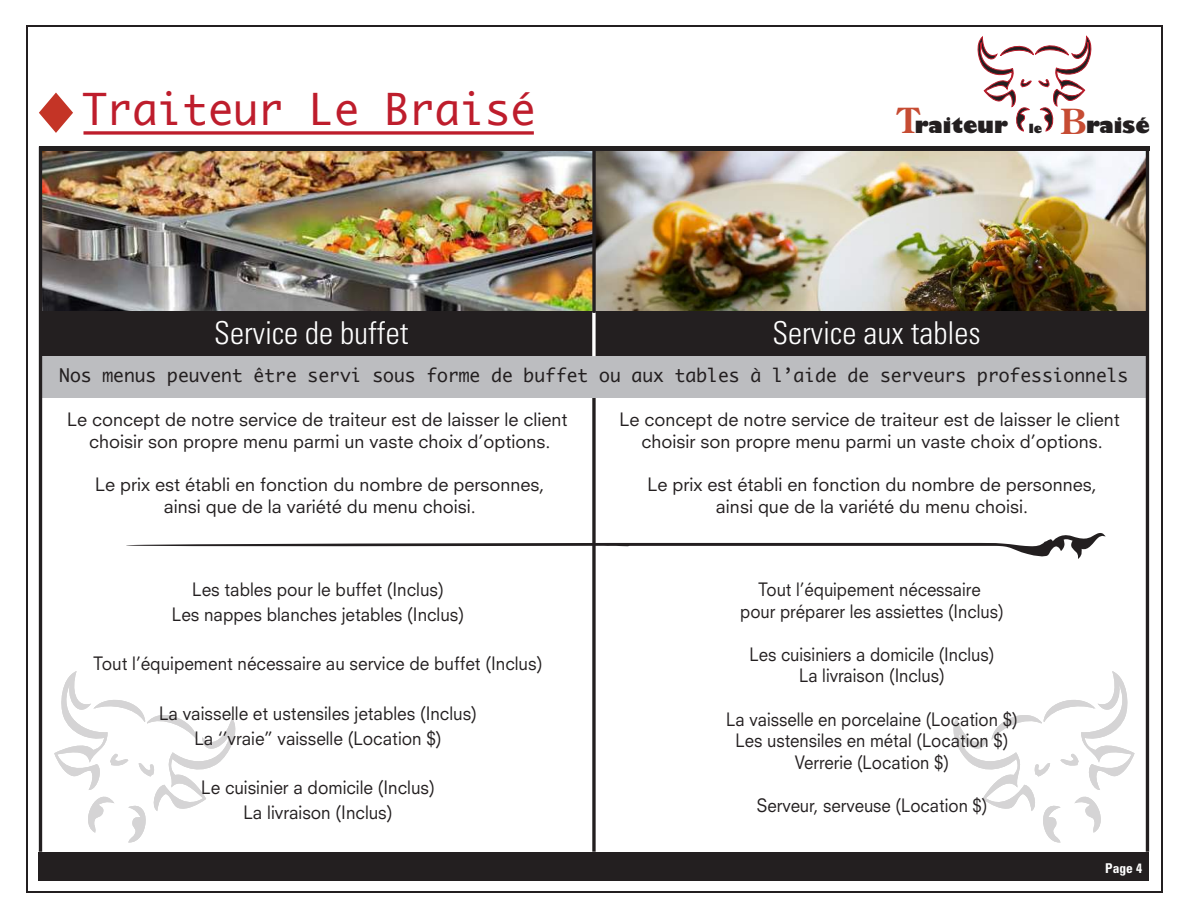
<style>
.page{position:relative;width:1188px;height:918px;background:#fff}
.page>*{position:absolute;margin:0;border:0;box-sizing:border-box;transform-origin:0 0}
.t1{font:42px "Monaco";color:#be1d2c}
.t2{font:300 condensed 31.5px "Univers";color:#fff}
.t3{font:800 20.7px "Gill Sans";color:#231f20}
.t4{font:18px/21.6px "Neuzeit SLT Std";color:#231f20;text-align:center}
.t5{font:18px/24.8px "Neuzeit SLT Std";color:#231f20;text-align:center;scale:.95 1}
.t6{font:18px/21.6px "Neuzeit SLT Std";color:#231f20;text-align:center;scale:.93 1}
.t7{font:18px "Monaco";color:#231f20}
.t8{font:700 condensed 13.5px "Univers";color:#fff}
.s1{font-family:"Century Old Style Std";font-weight:700;font-size:34.5px;color:#c64c33}
.s2{font-size:12.15px}
</style>
<div class="page">
<hr style="left:26px;top:26px;width:1px;height:866px;background:#231f20">
<hr style="left:26px;top:891px;width:1136px;height:1px;background:#231f20">
<div style="left:39px;top:852px;width:1110px;height:29px;background:#231f20"></div>
<hr style="left:26px;top:26px;width:1136px;height:1px;background:#231f20">
<hr style="left:1161px;top:26px;width:1px;height:866px;background:#231f20">
<svg style="left:592px;top:398px;width:4px;height:454px;background:#464343"></svg>
<div style="left:42px;top:356px;width:1105px;height:42px;background:#bcbdc0"></div>
<img style="left:42px;top:150px;width:1104px;height:162px">
<hr style="left:1146px;top:147px;width:3px;height:705px;background:#231f20">
<div style="left:41px;top:312px;width:1106px;height:44px;background:#231f20"></div>
<hr style="left:39px;top:147px;width:3px;height:705px;background:#231f20">
<svg style="left:592px;top:313px;width:4px;height:43px"></svg>
<hr style="left:39px;top:146px;width:1110px;height:4px;background:#231f20">
<svg style="left:592px;top:150px;width:4px;height:163px"></svg>
<svg style="left:977px;top:36px;width:115px;height:95px"></svg>
<svg style="left:83px;top:131px;width:451px;height:4px;background:#c8414e"></svg>
<svg style="left:39px;top:93px;width:34px;height:40px"></svg>
<svg style="left:126px;top:531px;width:980px;height:28px"></svg>
<svg style="left:54px;top:671px;width:181px;height:171px"></svg>
<svg style="left:954px;top:671px;width:181px;height:171px"></svg>
<h1 class="t1" style="left:82px;top:74px;width:455px">Traiteur Le Braisé</h1>
<p class="t3" style="left:898px;top:112px;width:146px"><span class="s1">T</span>raiteur <span class="s2">le</span></p>
<p class="t3" style="left:1060px;top:112px;width:91px"><span class="s1">B</span>raisé</p>
<h2 class="t2" style="left:214px;top:314px;width:196px">Service de buffet</h2>
<h2 class="t2" style="left:772px;top:314px;width:210px">Service aux tables</h2>
<p class="t7" style="left:59px;top:360px;width:1071px">Nos menus peuvent être servi sous forme de buffet ou aux tables à l’aide de serveurs professionnels</p>
<p class="t4" style="left:67px;top:409px;width:502px">Le concept de notre service de traiteur est de laisser le client choisir son propre menu parmi un vaste choix d’options.</p>
<p class="t4" style="left:95px;top:473px;width:451px">Le prix est établi en fonction du nombre de personnes, ainsi que de la variété du menu choisi.</p>
<p class="t5" style="left:172px;top:577px;width:309px">Les tables pour le buffet (Inclus)<br>Les nappes blanches jetables (Inclus)</p>
<p class="t5" style="left:94px;top:651px;width:474px">Tout l’équipement nécessaire au service de buffet (Inclus)</p>
<p class="t5" style="left:159px;top:701px;width:336px">La vaisselle et ustensiles jetables (Inclus)<br>La ‘’vraie’’ vaisselle (Location $)</p>
<p class="t5" style="left:201px;top:775px;width:247px">Le cuisinier a domicile (Inclus)<br>La livraison (Inclus)</p>
<p class="t4" style="left:619px;top:409px;width:502px">Le concept de notre service de traiteur est de laisser le client choisir son propre menu parmi un vaste choix d’options.</p>
<p class="t4" style="left:647px;top:473px;width:451px">Le prix est établi en fonction du nombre de personnes, ainsi que de la variété du menu choisi.</p>
<p class="t6" style="left:740px;top:578px;width:285px">Tout l’équipement nécessaire<br>pour préparer les assiettes (Inclus)</p>
<p class="t6" style="left:749px;top:643px;width:265px">Les cuisiniers a domicile (Inclus)<br>La livraison (Inclus)</p>
<p class="t6" style="left:726px;top:708px;width:315px">La vaisselle en porcelaine (Location $)<br>Les ustensiles en métal (Location $)<br>Verrerie (Location $)</p>
<p class="t6" style="left:756px;top:794px;width:250px">Serveur, serveuse (Location $)</p>
<p class="t8" style="left:1105px;top:859px;width:38px">Page 4</p>
</div>
